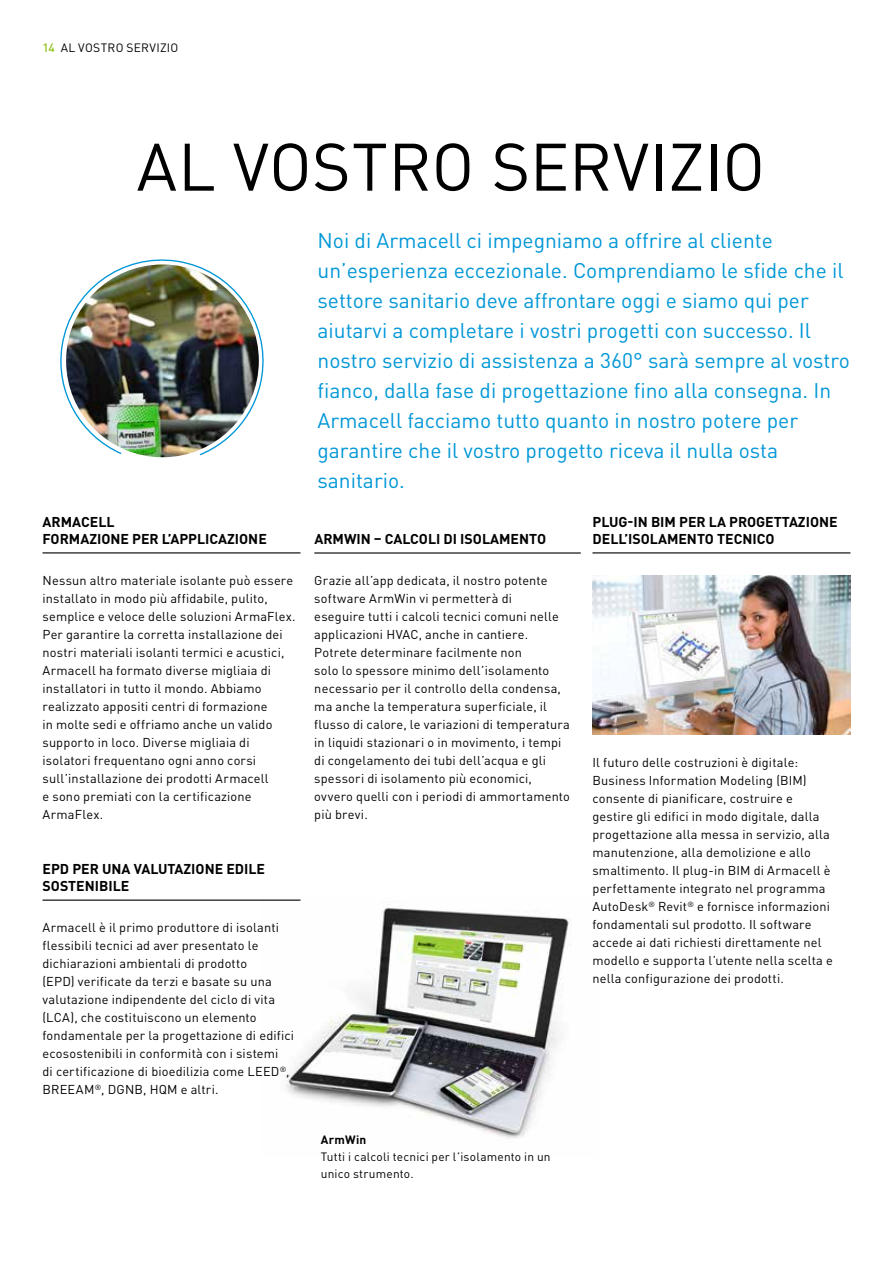
<style>
.page{position:relative;width:893px;height:1263px;background:#fff}
.page>*{position:absolute;margin:0;border:0;box-sizing:border-box;transform-origin:0 0}
.t1{font:66px "DIN Pro";color:#000}
.t2{font:21px/30px "DIN Pro";color:#0097d7}
.t3{font:700 14.1px/17px "DIN Pro";color:#000}
.t4{font:12.75px/18px "DIN Pro";letter-spacing:.015em;color:#000}
.t5{font:12px/17.1px "DIN Pro";letter-spacing:.015em;color:#000}
.t6{font:700 12px "DIN Pro";letter-spacing:.03em;color:#000}
.s1{font-weight:500;color:#94c11c}
</style>
<div class="page">
<img style="left:286px;top:899px;width:285px;height:240px">
<hr style="left:314px;top:552px;width:267px;height:2px;background:#000">
<hr style="left:43px;top:552px;width:257px;height:1px;background:#000">
<hr style="left:592px;top:552px;width:258px;height:1px;background:#000">
<hr style="left:43px;top:899px;width:257px;height:2px;background:#000">
<svg style="left:60px;top:259px;width:204px;height:197px"></svg>
<img style="left:66px;top:264px;width:193px;height:193px;border-radius:96px">
<img style="left:592px;top:575px;width:258px;height:159px">
<p class="t5" style="left:43px;top:38px;width:137px"><span class="s1">14</span> AL VOSTRO SERVIZIO</p>
<h1 class="t1" style="left:137px;top:116px;width:630px">AL VOSTRO SERVIZIO</h1>
<p class="t3" style="left:43px;top:512px;width:226px">ARMACELL<br>FORMAZIONE PER L’APPLICAZIONE</p>
<p class="t4" style="left:43px;top:571px;width:255px">Nessun altro materiale isolante può essere installato in modo più affidabile, pulito, semplice e veloce delle soluzioni ArmaFlex.<br>Per garantire la corretta installazione dei nostri materiali isolanti termici e acustici, Armacell ha formato diverse migliaia di installatori in tutto il mondo. Abbiamo realizzato appositi centri di formazione<br>in molte sedi e offriamo anche un valido supporto in loco. Diverse migliaia di isolatori frequentano ogni anno corsi sull’installazione dei prodotti Armacell<br>e sono premiati con la certificazione ArmaFlex.</p>
<p class="t3" style="left:43px;top:860px;width:224px">EPD PER UNA VALUTAZIONE EDILE<br>SOSTENIBILE</p>
<p class="t4" style="left:43px;top:918px;width:253px">Armacell è il primo produttore di isolanti flessibili tecnici ad aver presentato le dichiarazioni ambientali di prodotto<br>(EPD) verificate da terzi e basate su una valutazione indipendente del ciclo di vita (LCA), che costituiscono un elemento fondamentale per la progettazione di edifici ecosostenibili in conformità con i sistemi<br>di certificazione di bioedilizia come LEED<sup>®</sup>, BREEAM<sup>®</sup>, DGNB, HQM e altri.</p>
<p class="t2" style="left:317px;top:224px;width:534px">Noi di Armacell ci impegniamo a offrire al cliente un’esperienza eccezionale. Comprendiamo le sfide che il settore sanitario deve affrontare oggi e siamo qui per aiutarvi a completare i vostri progetti con successo. Il nostro servizio di assistenza a 360° sarà sempre al vostro fianco, dalla fase di progettazione fino alla consegna. In Armacell facciamo tutto quanto in nostro potere per garantire che il vostro progetto riceva il nulla osta sanitario.</p>
<p class="t3" style="left:314px;top:529px;width:233px">ARMWIN – CALCOLI DI ISOLAMENTO</p>
<p class="t4" style="left:314px;top:571px;width:257px">Grazie all’app dedicata, il nostro potente software ArmWin vi permetterà di<br>eseguire tutti i calcoli tecnici comuni nelle applicazioni HVAC, anche in cantiere.<br>Potrete determinare facilmente non<br>solo lo spessore minimo dell’isolamento necessario per il controllo della condensa, ma anche la temperatura superficiale, il flusso di calore, le variazioni di temperatura in liquidi stazionari o in movimento, i tempi di congelamento dei tubi dell’acqua e gli spessori di isolamento più economici, ovvero quelli con i periodi di ammortamento più brevi.</p>
<p class="t3" style="left:593px;top:512px;width:247px">PLUG-IN BIM PER LA PROGETTAZIONE<br>DELL’ISOLAMENTO TECNICO</p>
<p class="t4" style="left:592px;top:753px;width:242px">Il futuro delle costruzioni è digitale:<br>Business Information Modeling (BIM) consente di pianificare, costruire e gestire gli edifici in modo digitale, dalla progettazione alla messa in servizio, alla manutenzione, alla demolizione e allo smaltimento. Il plug-in BIM di Armacell è perfettamente integrato nel programma AutoDesk<sup>®</sup> Revit<sup>®</sup> e fornisce informazioni fondamentali sul prodotto. Il software accede ai dati richiesti direttamente nel modello e supporta l’utente nella scelta e nella configurazione dei prodotti.</p>
<p class="t6" style="left:321px;top:1130px;width:47px">ArmWin</p>
<p class="t5" style="left:321px;top:1147px;width:231px">Tutti i calcoli tecnici per l’isolamento in un unico strumento.</p>
</div>
